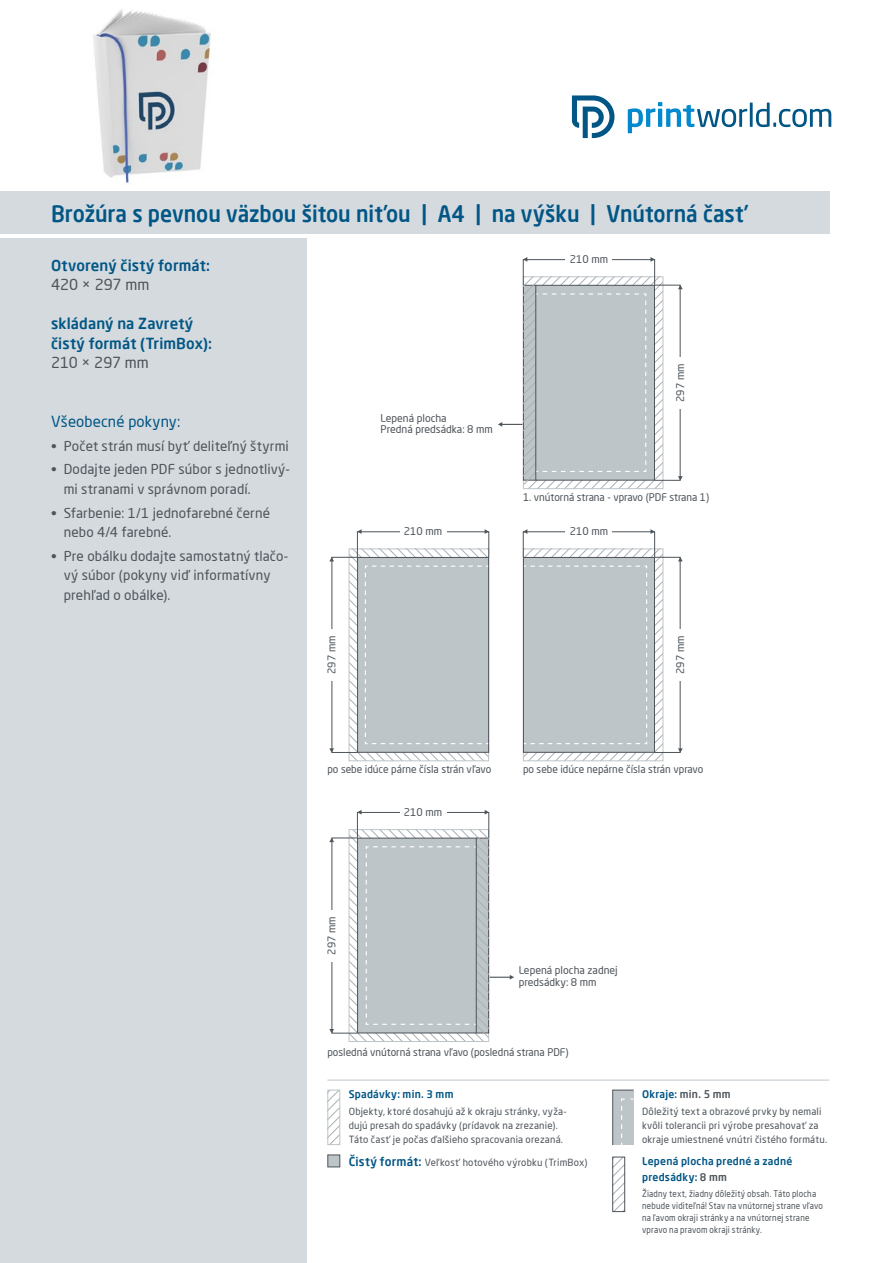
<style>
.page{position:relative;width:893px;height:1263px;background:#fff}
.page>*{position:absolute;margin:0;border:0;box-sizing:border-box;transform-origin:0 0}
.t1{font:500 22.5px "Neo Sans Pro";color:#015685;scale:.94 1}
.t2{font:500 15px/19.5px "Neo Sans Pro";letter-spacing:.01em;color:#015685}
.t3{font:15px "Neo Sans Pro";color:#4d545a}
.t4{font:15px "Neo Sans Pro";letter-spacing:.01em;color:#015685}
.t5{font:13.5px/19.5px "Neo Sans Pro";letter-spacing:.01em;color:#4d545a}
.t6{font:10.5px/11.2px "Neo Sans Pro";color:#4d545a}
.t7{font:500 10.5px/16.5px "Neo Sans Pro";letter-spacing:.025em;color:#015685}
.t8{font:9.75px/13.5px "Neo Sans Pro";letter-spacing:.025em;color:#4d545a}
.t9{font:9px/12px "Neo Sans Pro";letter-spacing:.025em;color:#4d545a;scale:.9 1}
.s1{font-weight:500;font-size:12px;color:#015685}
.s2{color:#4d545a}
</style>
<div class="page">
<div style="left:0;top:238px;width:306px;height:1025px;background:#d4dade"></div>
<div style="left:0;top:191px;width:829px;height:43px;background:#d4dade"></div>
<svg style="left:628px;top:102px;width:203px;height:31px"></svg>
<svg style="left:572px;top:96px;width:42px;height:42px"></svg>
<hr style="left:327px;top:1079px;width:502px;height:2px;background:#d4dade">
<svg style="left:329px;top:1092px;width:9px;height:51px"></svg>
<div style="left:327px;top:1090px;width:13px;height:55px;border:1px solid #bec5c9"></div>
<div style="left:327px;top:1154px;width:13px;height:13px;background:#bec5c9;border:1px solid #4d545a"></div>
<svg style="left:612px;top:1089px;width:22px;height:56px"></svg>
<svg style="left:614px;top:1159px;width:9px;height:51px"></svg>
<div style="left:612px;top:1157px;width:13px;height:55px;border:1px solid #4d545a"></div>
<div style="left:523px;top:259px;width:132px;height:26px;border:1px solid #4d545a"></div>
<div style="left:357px;top:531px;width:132px;height:26px;border:1px solid #4d545a"></div>
<svg style="left:523px;top:257px;width:4px;height:5px"></svg>
<svg style="left:485px;top:529px;width:4px;height:5px"></svg>
<svg style="left:650px;top:257px;width:5px;height:5px"></svg>
<svg style="left:357px;top:529px;width:5px;height:5px"></svg>
<svg style="left:678px;top:285px;width:5px;height:4px"></svg>
<svg style="left:329px;top:557px;width:5px;height:4px"></svg>
<svg style="left:678px;top:476px;width:5px;height:4px"></svg>
<svg style="left:329px;top:748px;width:5px;height:5px"></svg>
<div style="left:566px;top:255px;width:46px;height:9px;background:#fff"></div>
<div style="left:400px;top:527px;width:46px;height:9px;background:#fff"></div>
<svg style="left:349px;top:549px;width:140px;height:213px;background:#c4cacd"></svg>
<svg style="left:498px;top:277px;width:165px;height:213px"></svg>
<svg style="left:349px;top:830px;width:165px;height:212px"></svg>
<hr style="left:535px;top:285px;width:1px;height:195px;background:#4d545a">
<hr style="left:476px;top:838px;width:1px;height:195px;background:#4d545a">
<svg style="left:523px;top:549px;width:140px;height:213px;background:#c2c9cc"></svg>
<div style="left:523px;top:531px;width:132px;height:26px;border:1px solid #4d545a"></div>
<svg style="left:523px;top:529px;width:4px;height:5px"></svg>
<svg style="left:650px;top:529px;width:5px;height:5px"></svg>
<svg style="left:678px;top:557px;width:5px;height:4px"></svg>
<svg style="left:678px;top:748px;width:5px;height:5px"></svg>
<div style="left:566px;top:527px;width:46px;height:9px;background:#fff"></div>
<div style="left:357px;top:812px;width:132px;height:26px;border:1px solid #4d545a"></div>
<svg style="left:485px;top:810px;width:4px;height:4px"></svg>
<svg style="left:357px;top:810px;width:5px;height:4px"></svg>
<svg style="left:329px;top:838px;width:5px;height:4px"></svg>
<svg style="left:329px;top:1029px;width:5px;height:4px"></svg>
<div style="left:400px;top:808px;width:46px;height:8px;background:#fff"></div>
<img style="left:93px;top:9px;width:118px;height:175px">
<h1 class="t1" style="left:51px;top:200px;width:743px">Brožúra s pevnou väzbou šitou niťou | A4 | na výšku | Vnútorná časť</h1>
<h2 class="t2" style="left:51px;top:255px;width:161px">Otvorený čistý formát:</h2>
<h2 class="t3" style="left:51px;top:276px;width:100px">420 × 297 mm</h2>
<h2 class="t2" style="left:51px;top:314px;width:162px">skládaný na Zavretý čistý formát (TrimBox):</h2>
<h2 class="t3" style="left:51px;top:354px;width:99px">210 × 297 mm</h2>
<h2 class="t4" style="left:51px;top:412px;width:131px">Všeobecné pokyny:</h2>
<h3 class="t5" style="left:51px;top:436px;width:239px">• Počet strán musí byť deliteľný štyrmi</h3>
<h3 class="t5" style="left:64px;top:459px;width:228px;text-indent:-13px">• Dodajte jeden PDF súbor s jednotlivý&shy;mi stranami v správnom poradí.</h3>
<h3 class="t5" style="left:64px;top:503px;width:208px;text-indent:-13px">• Sfarbenie: 1/1 jednofarebné černé nebo 4/4 farebné.</h3>
<h3 class="t5" style="left:64px;top:546px;width:226px;text-indent:-13px">• Pre obálku dodajte samostatný tlačo&shy;vý súbor (pokyny viď informatívny prehľad o obálke).</h3>
<p class="t6" style="left:326px;top:674px;width:40px;rotate:-90deg">297 mm</p>
<p class="t6" style="left:570px;top:254px;width:40px">210 mm</p>
<p class="t6" style="left:381px;top:412px;width:114px">Lepená plocha<br>Predná predsádka: 8 mm</p>
<p class="t6" style="left:404px;top:526px;width:40px">210 mm</p>
<p class="t6" style="left:674px;top:402px;width:40px;rotate:-90deg">297 mm</p>
<p class="t6" style="left:523px;top:492px;width:188px">1. vnútorná strana - vpravo (PDF strana 1)</p>
<p class="t6" style="left:570px;top:526px;width:40px">210 mm</p>
<p class="t6" style="left:674px;top:674px;width:40px;rotate:-90deg">297 mm</p>
<p class="t6" style="left:327px;top:764px;width:165px">po sebe idúce párne čísla strán vľavo</p>
<p class="t6" style="left:523px;top:764px;width:182px">po sebe idúce nepárne čísla strán vpravo</p>
<p class="t6" style="left:404px;top:806px;width:40px">210 mm</p>
<p class="t6" style="left:326px;top:955px;width:40px;rotate:-90deg">297 mm</p>
<p class="t6" style="left:519px;top:965px;width:101px">Lepená plocha zadnej predsádky: 8 mm</p>
<p class="t6" style="left:327px;top:1046px;width:243px">posledná vnútorná strana vľavo (posledná strana PDF)</p>
<p class="t7" style="left:349px;top:1085px;width:106px">Spadávky: min. 3 mm</p>
<p class="t8" style="left:349px;top:1105px;width:220px">Objekty, ktoré dosahujú až k okraju stránky, vyža&shy;dujú presah do spadávky (prídavok na zrezanie).<br>Táto časť je počas ďalšieho spracovania orezaná.</p>
<p class="t8" style="left:349px;top:1155px;width:240px"><span class="s1">Čistý formát:</span> Veľkosť hotového výrobku (TrimBox)</p>
<p class="t7" style="left:642px;top:1085px;width:90px">Okraje: <span class="s2">min. 5 mm</span></p>
<p class="t8" style="left:642px;top:1105px;width:187px">Dôležitý text a obrazové prvky by nemali kvôli tolerancii pri výrobe presahovať za okraje umiestnené vnútri čistého formátu.</p>
<p class="t7" style="left:642px;top:1152px;width:152px">Lepená plocha predné a zadné predsádky: <span class="s2">8 mm</span></p>
<p class="t9" style="left:642px;top:1188px;width:202px">Žiadny text, žiadny dôležitý obsah. Táto plocha nebude viditeľná! Stav na vnútornej strane vľavo na ľavom okraji stránky a na vnútornej strane vpravo na pravom okraji stránky.</p>
</div>
